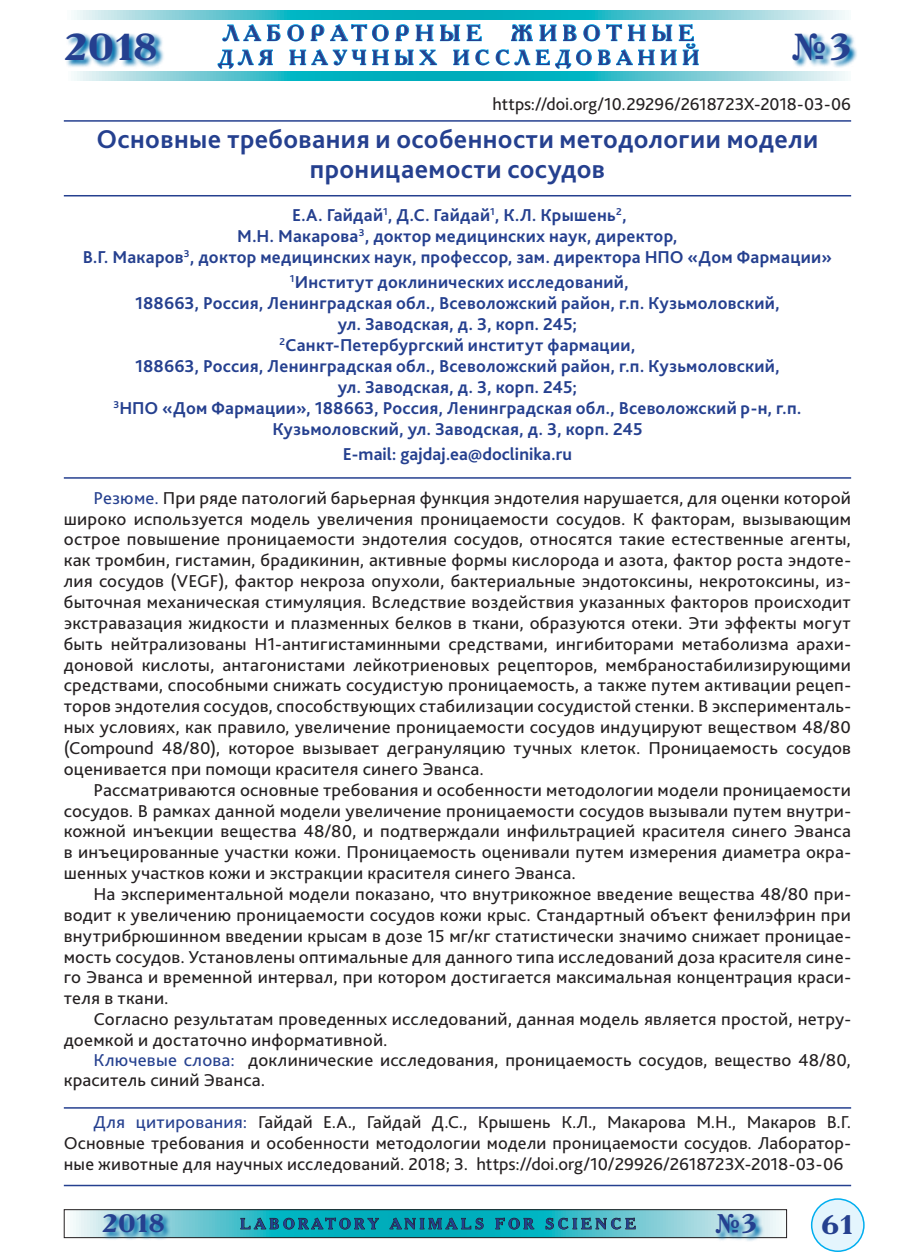
<style>
.page{position:relative;width:915px;height:1255px;background:#fff}
.page>*{position:absolute;margin:0;border:0;box-sizing:border-box;transform-origin:0 0}
.t1{font:700 37.5px "Academy C";color:#25408f;scale:1.25 1}
.t2{font:700 37.5px "Academy C";color:#25408f;scale:.9 1}
.t3{font:700 27px/30px "Bliss Pro";letter-spacing:.015em;color:#25408f;text-align:center}
.t4{font:700 27px "Academy C";color:#25408f;scale:.9 1}
.t5{font:700 27px "Academy C";color:#25408f;scale:1.25 1}
.t6{font:700 25.2px "Academy C";color:#25408f;scale:1.25 1}
.t7{font:700 22.5px "Academy C";letter-spacing:.25em;color:#25408f}
.t8{font:700 21px "Academy C";letter-spacing:.25em;color:#25408f}
.t9{font:18px/20.9px "Bliss Pro";letter-spacing:.01em;color:#231f20;text-align:justify;scale:1.04 1}
.t10{font:700 18px/21px "Bliss Pro";letter-spacing:.015em;color:#25408f;text-align:center}
.t11{font:18px/21px "Bliss Pro";letter-spacing:.01em;color:#231f20;text-align:justify}
.t12{font:700 15px "Academy C";letter-spacing:.25em;color:#25408f}
.s1{color:#25408f}
</style>
<div class="page">
<svg style="left:74px;top:10px;width:775px;height:9px;background:#53c5cf"></svg>
<svg style="left:74px;top:71px;width:774px;height:9px;background:#53c5cf"></svg>
<svg style="left:222px;top:24px;width:59px;height:18px"></svg>
<svg style="left:217px;top:49px;width:56px;height:20px"></svg>
<svg style="left:287px;top:24px;width:411px;height:45px"></svg>
<svg style="left:66px;top:33px;width:98px;height:34px"></svg>
<svg style="left:794px;top:33px;width:63px;height:35px"></svg>
<div style="left:811px;top:1198px;width:52px;height:53px;background:#e4f5fd;border-radius:50%"></div>
<div style="left:810px;top:1198px;width:54px;height:53px;border:2px solid #00aeef;border-radius:50%"></div>
<svg style="left:73px;top:1211px;width:711px;height:24px;background:#57c5d0"></svg>
<div style="left:64px;top:1209px;width:722px;height:28px;border:1px solid #231f20"></div>
<svg style="left:240px;top:1217px;width:139px;height:13px;background:#10858f"></svg>
<svg style="left:389px;top:1215px;width:95px;height:15px"></svg>
<svg style="left:495px;top:1217px;width:39px;height:12px"></svg>
<svg style="left:545px;top:1216px;width:90px;height:13px"></svg>
<svg style="left:102px;top:1212px;width:70px;height:28px;background:#7cb9ce"></svg>
<svg style="left:715px;top:1212px;width:49px;height:29px"></svg>
<hr style="left:64px;top:195px;width:786px;height:1px;background:#25408f">
<hr style="left:64px;top:477px;width:786px;height:1px;background:#25408f">
<hr style="left:64px;top:120px;width:786px;height:2px;background:#25408f">
<hr style="left:64px;top:1184px;width:786px;height:2px;background:#25408f">
<hr style="left:64px;top:1107px;width:786px;height:1px;background:#25408f">
<p class="t7" style="left:223px;top:18px;width:261px">ЛАБОРАТОРНЫЕ</p>
<p class="t7" style="left:510px;top:18px;width:185px">ЖИВОТНЫЕ</p>
<h1 class="t1" style="left:64px;top:22px;width:76px">2018</h1>
<p class="t8" style="left:218px;top:44px;width:482px">ДЛЯ НАУЧНЫХ ИССЛЕДОВАНИЙ</p>
<h1 class="t2" style="left:789px;top:22px;width:69px">№3</h1>
<p class="t11" style="left:492px;top:93px;width:360px">https://doi.org/10.29296/2618723X-2018-03-06</p>
<h2 class="t3" style="left:97px;top:123px;width:722px">Основные требования и особенности методологии модели проницаемости сосудов</h2>
<p class="t10" style="left:83px;top:204px;width:750px">Е.А. Гайдай<sup>1</sup>, Д.С. Гайдай<sup>1</sup>, К.Л. Крышень<sup>2</sup>,<br>М.Н. Макарова<sup>3</sup>, доктор медицинских наук, директор,<br>В.Г. Макаров<sup>3</sup>, доктор медицинских наук, профессор, зам. директора НПО «Дом Фармации»</p>
<p class="t10" style="left:113px;top:271px;width:689px"><sup>1</sup>Институт доклинических исследований,<br>188663, Россия, Ленинградская обл., Всеволожский район, г.п. Кузьмоловский,<br>ул. Заводская, д. 3, корп. 245;<br><sup>2</sup>Санкт-Петербургский институт фармации,<br>188663, Россия, Ленинградская обл., Всеволожский район, г.п. Кузьмоловский,<br>ул. Заводская, д. 3, корп. 245;<br><sup>3</sup>НПО «Дом Фармации», 188663, Россия, Ленинградская обл., Всеволожский р-н, г.п.<br>Кузьмоловский, ул. Заводская, д. 3, корп. 245</p>
<p class="t10" style="left:342px;top:443px;width:231px">Е-mail: gajdaj.ea@doclinika.ru</p>
<p class="t9" style="left:64px;top:487px;width:758px;text-indent:30px"><span class="s1">Резюме.</span> При ряде патологий барьерная функция эндотелия нарушается, для оценки которой широко используется модель увеличения проницаемости сосудов. К факторам, вызывающим острое повышение проницаемости эндотелия сосудов, относятся такие естественные агенты, как тромбин, гистамин, брадикинин, активные формы кислорода и азота, фактор роста эндоте&shy;лия сосудов (VEGF), фактор некроза опухоли, бактериальные эндотоксины, некротоксины, из&shy;быточная механическая стимуляция. Вследствие воздействия указанных факторов происходит экстравазация жидкости и плазменных белков в ткани, образуются отеки. Эти эффекты могут быть нейтрализованы Н1-антигистаминными средствами, ингибиторами метаболизма арахи&shy;доновой кислоты, антагонистами лейкотриеновых рецепторов, мембраностабилизирующими средствами, способными снижать сосудистую проницаемость, а также путем активации рецеп&shy;торов эндотелия сосудов, способствующих стабилизации сосудистой стенки. В эксперименталь&shy;ных условиях, как правило, увеличение проницаемости сосудов индуцируют веществом 48/80 (Compound 48/80), которое вызывает дегрануляцию тучных клеток. Проницаемость сосудов оценивается при помощи красителя синего Эванса.</p>
<p class="t9" style="left:64px;top:778px;width:758px;text-indent:30px">Рассматриваются основные требования и особенности методологии модели проницаемости сосудов. В рамках данной модели увеличение проницаемости сосудов вызывали путем внутри&shy;кожной инъекции вещества 48/80, и подтверждали инфильтрацией красителя синего Эванса в инъецированные участки кожи. Проницаемость оценивали путем измерения диаметра окра&shy;шенных участков кожи и экстракции красителя синего Эванса.</p>
<p class="t9" style="left:64px;top:883px;width:758px;text-indent:30px">На экспериментальной модели показано, что внутрикожное введение вещества 48/80 при&shy;водит к увеличению проницаемости сосудов кожи крыс. Стандартный объект фенилэфрин при внутрибрюшинном введении крысам в дозе 15 мг/кг статистически значимо снижает проницае&shy;мость сосудов. Установлены оптимальные для данного типа исследований доза красителя сине&shy;го Эванса и временной интервал, при котором достигается максимальная концентрация краси&shy;теля в ткани.</p>
<p class="t9" style="left:64px;top:1008px;width:758px;text-indent:30px">Согласно результатам проведенных исследований, данная модель является простой, нетру&shy;доемкой и достаточно информативной.</p>
<p class="t9" style="left:64px;top:1049px;width:758px;line-height:20.2px;text-indent:30px"><span class="s1">Ключевые слова:</span> доклинические исследования, проницаемость сосудов, вещество 48/80, краситель синий Эванса.</p>
<p class="t11" style="left:64px;top:1110px;width:788px;text-indent:30px"><span class="s1">Для цитирования:</span> Гайдай Е.А., Гайдай Д.С., Крышень К.Л., Макарова М.Н., Макаров В.Г.<br>Основные требования и особенности методологии модели проницаемости сосудов. Лаборатор&shy;ные животные для научных исследований. 2018; 3. https://doi.org/10/29926/2618723X-2018-03-06</p>
<h3 class="t6" style="left:102px;top:1206px;width:52px">2018</h3>
<p class="t12" style="left:240px;top:1213px;width:397px">LABORATORY ANIMALS FOR SCIENCE</p>
<h2 class="t4" style="left:713px;top:1205px;width:49px">№3</h2>
<h2 class="t5" style="left:820px;top:1206px;width:27px">61</h2>
</div>
